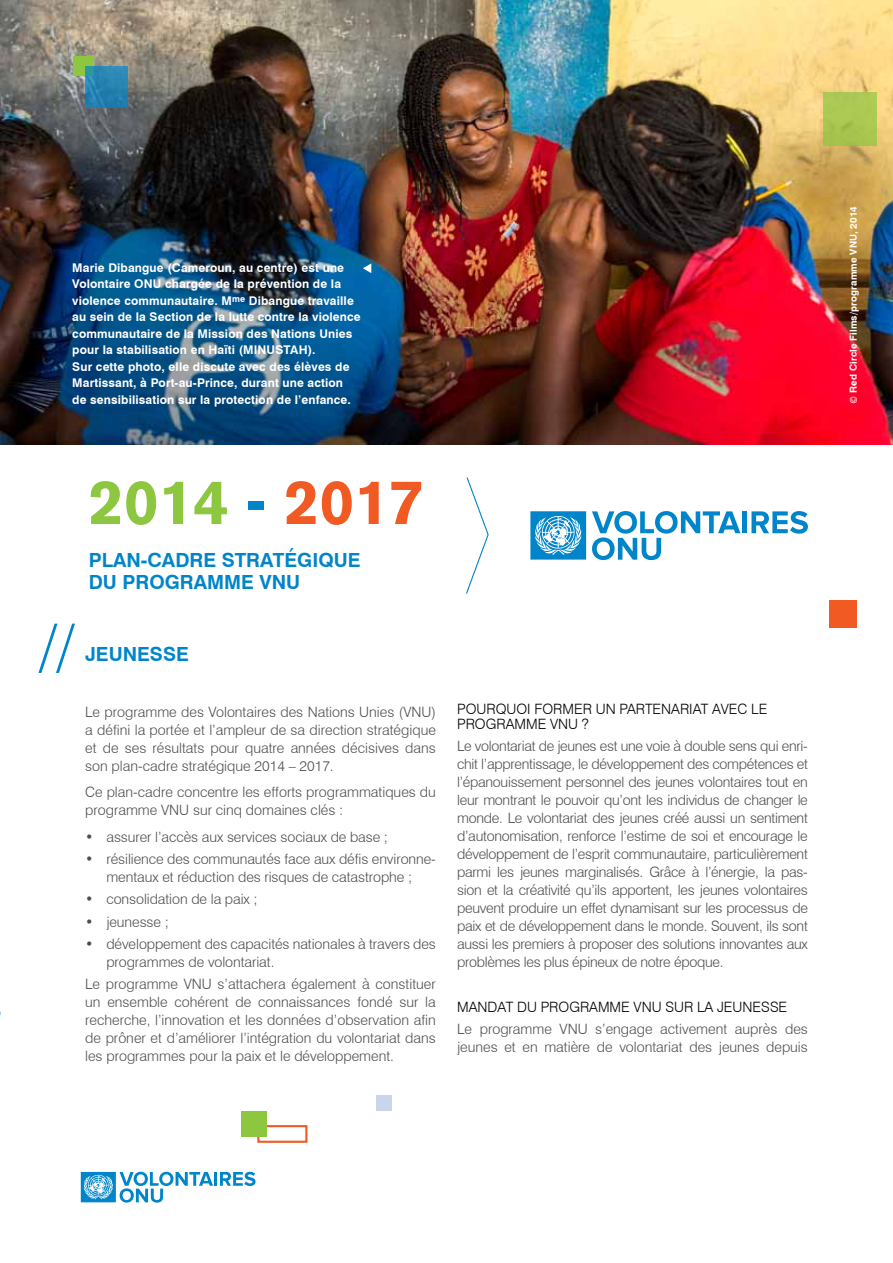
<style>
.page{position:relative;width:893px;height:1263px;background:#fff}
.page>*{position:absolute;margin:0;border:0;box-sizing:border-box;transform-origin:0 0}
.t1{font:700 62.25px "Akzidenz Grotesk BE";color:#8dc63f}
.t2{font:300 60px "Swiss 721 BT";color:#0085ca}
.t3{font:700 19.5px/21.6px "Swiss 721 BT";color:#0085ca}
.t4{font:300 14.25px/18px "Swiss 721 BT";letter-spacing:-.005em;color:#4d4d4f;text-align:justify}
.t5{font:300 14.25px/15px "Swiss 721 BT";color:#000}
.t6{font:700 12px/16.5px "Swiss 721 BT";letter-spacing:.01em;color:#fff}
.t7{font:700 9.75px "Swiss 721 BT";letter-spacing:.01em;color:#fff}
.s1{color:#0085ca}
.s2{color:#f15a22}
.s3{font-family:"Calibri";font-weight:400}
</style>
<div class="page">
<img style="left:0;top:0;width:893px;height:444px">
<div style="left:257px;top:1125px;width:50px;height:18px;border:2px solid #f15a22"></div>
<div style="left:823px;top:92px;width:54px;height:54px;background:#abc852"></div>
<div style="left:74px;top:56px;width:20px;height:20px;background:#8dc63f"></div>
<svg style="left:86px;top:66px;width:42px;height:42px;background:#2583b0"></svg>
<div style="left:376px;top:1095px;width:15px;height:15px;background:#c7d6ee"></div>
<div style="left:829px;top:601px;width:27px;height:27px;background:#f15a22"></div>
<div style="left:242px;top:1111px;width:25px;height:25px;background:#8dc63f"></div>
<svg style="left:363px;top:263px;width:8px;height:10px"></svg>
<hr style="left:214px;top:1172px;width:3px;height:14px;background:#0085ca">
<svg style="left:220px;top:1172px;width:36px;height:14px"></svg>
<svg style="left:81px;top:1172px;width:132px;height:30px"></svg>
<svg style="left:530px;top:511px;width:56px;height:49px;background:#4ba8d9"></svg>
<div style="left:742px;top:511px;width:5px;height:22px;background:#0085ca"></div>
<svg style="left:751px;top:511px;width:57px;height:23px"></svg>
<svg style="left:592px;top:511px;width:148px;height:49px"></svg>
<svg style="left:466px;top:477px;width:23px;height:117px"></svg>
<p class="t6" style="left:72px;top:259px;width:290px">Marie Dibangue (Cameroun, au centre) est une Volontaire ONU chargée de la prévention de la violence communautaire. M<sup>me</sup> Dibangue travaille au sein de la Section de la lutte contre la violence communautaire de la Mission des Nations Unies pour la stabilisation en Haïti (MINUSTAH).<br>Sur cette photo, elle discute avec des élèves de Martissant, à Port-au-Prince, durant une action<br>de sensibilisation sur la protection de l’enfance.</p>
<h1 class="t1" style="left:89px;top:466px;width:337px">2014 <span class="s1">-</span> <span class="s2">2017</span></h1>
<h3 class="t3" style="left:89px;top:549px;width:273px">PLAN-CADRE STRATÉGIQUE<br>DU PROGRAMME VNU</h3>
<h2 class="t2" style="left:39px;top:610px;width:37px">//</h2>
<h3 class="t3" style="left:85px;top:643px;width:105px">JEUNESSE</h3>
<p class="t4" style="left:85px;top:703px;width:352px">Le programme des Volontaires des Nations Unies (VNU) a défini la portée et l’ampleur de sa direction stratégique et de ses résultats pour quatre années décisives dans son plan-cadre stratégique 2014 – 2017.</p>
<p class="t4" style="left:85px;top:783px;width:352px">Ce plan-cadre concentre les efforts programmatiques du programme VNU sur cinq domaines clés :</p>
<p class="t4" style="left:85px;top:828px;width:304px">• assurer l’accès aux services sociaux de base ;</p>
<p class="t4" style="left:85px;top:850px;width:352px;text-align:center">• résilience des communautés face aux défis environne&shy;mentaux et réduction des risques de catastrophe ;</p>
<p class="t4" style="left:85px;top:890px;width:174px">• consolidation de la paix ;</p>
<p class="t4" style="left:85px;top:912px;width:85px">• jeunesse ;</p>
<p class="t4" style="left:106px;top:935px;width:331px;text-indent:-21px">• développement des capacités nationales à travers des programmes de volontariat.</p>
<p class="t4" style="left:85px;top:975px;width:352px">Le programme VNU s’attachera également à constituer un ensemble cohérent de connaissances fondé sur la recherche, l’innovation et les données d’observation afin de prôner et d’améliorer l’intégration du volontariat dans les programmes pour la paix et le développement.</p>
<p class="t5" style="left:457px;top:701px;width:312px">POURQUOI FORMER UN PARTENARIAT AVEC LE<br>PROGRAMME VNU ?</p>
<p class="t4" style="left:457px;top:737px;width:352px">Le volontariat de jeunes est une voie à double sens qui enri&shy;chit l’apprentissage, le développement des compétences et l’épanouissement personnel des jeunes volontaires tout en leur montrant le pouvoir qu’ont les individus de changer le monde. Le volontariat des jeunes créé aussi un sentiment d’autonomisation, renforce l’estime de soi et encourage le développement de l’esprit communautaire, particulièrement parmi les jeunes marginalisés. Grâce à l’énergie, la pas&shy;sion et la créativité qu’ils apportent, les jeunes volontaires peuvent produire un effet dynamisant sur les processus de paix et de développement dans le monde. Souvent, ils sont aussi les premiers à proposer des solutions innovantes aux problèmes les plus épineux de notre époque.</p>
<p class="t5" style="left:457px;top:999px;width:332px">MANDAT DU PROGRAMME VNU SUR LA JEUNESSE</p>
<p class="t4" style="left:457px;top:1020px;width:352px">Le programme VNU s’engage activement auprès des jeunes et en matière de volontariat des jeunes depuis</p>
<p class="t7" style="left:847px;top:404px;width:199px;rotate:-90deg"><span class="s3">©</span> Red Circle Films/programme VNU, 2014</p>
</div>
